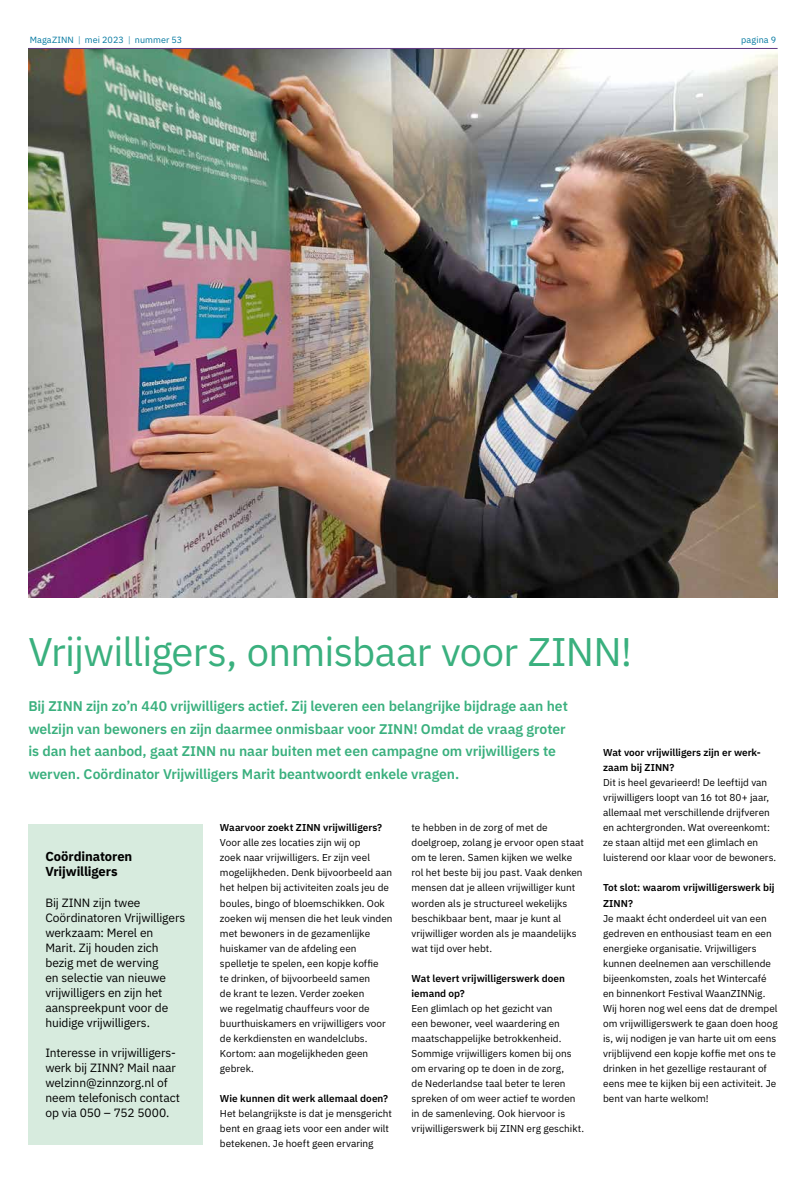
<style>
.page{position:relative;width:806px;height:1177px;background:#fff}
.page>*{position:absolute;margin:0;border:0;box-sizing:border-box;transform-origin:0 0}
.t1{font:40px "IBM Plex Sans";letter-spacing:-.02em;color:#3ab07e}
.t2{font:600 14px/22.5px "IBM Plex Sans";letter-spacing:-.01em;color:#3ab07e}
.t3{font:700 13px/15px "IBM Plex Sans";letter-spacing:-.005em;color:#000}
.t4{font:12px/15px "IBM Plex Sans";letter-spacing:-.01em;color:#000}
.t5{font:10px/15px "IBM Plex Sans";color:#000}
.t6{font:600 10px/15px "IBM Plex Sans";color:#000}
.t7{font:9px "IBM Plex Sans";letter-spacing:.005em;color:#00779f}
.s1{font-weight:300}
</style>
<div class="page">
<img style="left:28px;top:49px;width:749px;height:549px">
<div style="left:28px;top:823px;width:175px;height:321px;background:#d7ebde"></div>
<hr style="left:28px;top:48px;width:749px;height:1px;background:#633a85">
<p class="t7" style="left:30px;top:33px;width:154px">MagaZINN <span class="s1">|</span> mei 2023 <span class="s1">|</span> nummer 53</p>
<p class="t7" style="left:740px;top:33px;width:36px">pagina 9</p>
<h1 class="t1" style="left:28px;top:621px;width:605px">Vrijwilligers, onmisbaar voor ZINN!</h1>
<p class="t2" style="left:28px;top:694px;width:540px">Bij ZINN zijn zo’n 440 vrijwilligers actief. Zij leveren een belangrijke bijdrage aan het welzijn van bewoners en zijn daarmee onmisbaar voor ZINN! Omdat de vraag groter is dan het aanbod, gaat ZINN nu naar buiten met een campagne om vrijwilligers te werven. Coördinator Vrijwilligers Marit beantwoordt enkele vragen.</p>
<h3 class="t3" style="left:45px;top:848px;width:88px">Coördinatoren<br>Vrijwilligers</h3>
<p class="t4" style="left:45px;top:893px;width:141px">Bij ZINN zijn twee<br>Coördinatoren Vrijwilligers werkzaam: Merel en<br>Marit. Zij houden zich bezig met de werving<br>en selectie van nieuwe vrijwilligers en zijn het aanspreekpunt voor de huidige vrijwilligers.</p>
<p class="t4" style="left:45px;top:1043px;width:136px">Interesse in vrijwilligers&shy;werk bij ZINN? Mail naar welzinn@zinnzorg.nl of neem telefonisch contact op via 050 – 752 5000.</p>
<p class="t6" style="left:220px;top:819px;width:164px">Waarvoor zoekt ZINN vrijwilligers?</p>
<p class="t5" style="left:220px;top:834px;width:174px">Voor alle zes locaties zijn wij op<br>zoek naar vrijwilligers. Er zijn veel mogelijkheden. Denk bijvoorbeeld aan het helpen bij activiteiten zoals jeu de boules, bingo of bloemschikken. Ook zoeken wij mensen die het leuk vinden met bewoners in de gezamenlijke huiskamer van de afdeling een spelletje te spelen, een kopje koffie<br>te drinken, of bijvoorbeeld samen<br>de krant te lezen. Verder zoeken<br>we regelmatig chauffeurs voor de buurthuiskamers en vrijwilligers voor de kerkdiensten en wandelclubs.<br>Kortom: aan mogelijkheden geen gebrek.</p>
<p class="t6" style="left:220px;top:1089px;width:170px">Wie kunnen dit werk allemaal doen?</p>
<p class="t5" style="left:220px;top:1104px;width:173px">Het belangrijkste is dat je mensgericht bent en graag iets voor een ander wilt betekenen. Je hoeft geen ervaring</p>
<p class="t5" style="left:411px;top:819px;width:174px">te hebben in de zorg of met de doelgroep, zolang je ervoor open staat om te leren. Samen kijken we welke rol het beste bij jou past. Vaak denken mensen dat je alleen vrijwilliger kunt worden als je structureel wekelijks beschikbaar bent, maar je kunt al vrijwilliger worden als je maandelijks wat tijd over hebt.</p>
<p class="t6" style="left:411px;top:969px;width:155px">Wat levert vrijwilligerswerk doen iemand op?</p>
<p class="t5" style="left:411px;top:999px;width:174px">Een glimlach op het gezicht van<br>een bewoner, veel waardering en maatschappelijke betrokkenheid.<br>Sommige vrijwilligers komen bij ons om ervaring op te doen in de zorg,<br>de Nederlandse taal beter te leren spreken of om weer actief te worden in de samenleving. Ook hiervoor is vrijwilligerswerk bij ZINN erg geschikt.</p>
<p class="t6" style="left:602px;top:744px;width:159px">Wat voor vrijwilligers zijn er werk&shy;zaam bij ZINN?</p>
<p class="t5" style="left:602px;top:774px;width:175px">Dit is heel gevarieerd! De leeftijd van vrijwilligers loopt van 16 tot 80+ jaar, allemaal met verschillende drijfveren en achtergronden. Wat overeenkomt: ze staan altijd met een glimlach en luisterend oor klaar voor de bewoners.</p>
<p class="t6" style="left:602px;top:879px;width:173px">Tot slot: waarom vrijwilligerswerk bij<br>ZINN?</p>
<p class="t5" style="left:602px;top:909px;width:176px">Je maakt écht onderdeel uit van een gedreven en enthousiast team en een energieke organisatie. Vrijwilligers kunnen deelnemen aan verschillende bijeenkomsten, zoals het Wintercafé en binnenkort Festival WaanZINNig.<br>Wij horen nog wel eens dat de drempel om vrijwilligerswerk te gaan doen hoog is, wij nodigen je van harte uit om eens vrijblijvend een kopje koffie met ons te drinken in het gezellige restaurant of eens mee te kijken bij een activiteit. Je bent van harte welkom!</p>
</div>
